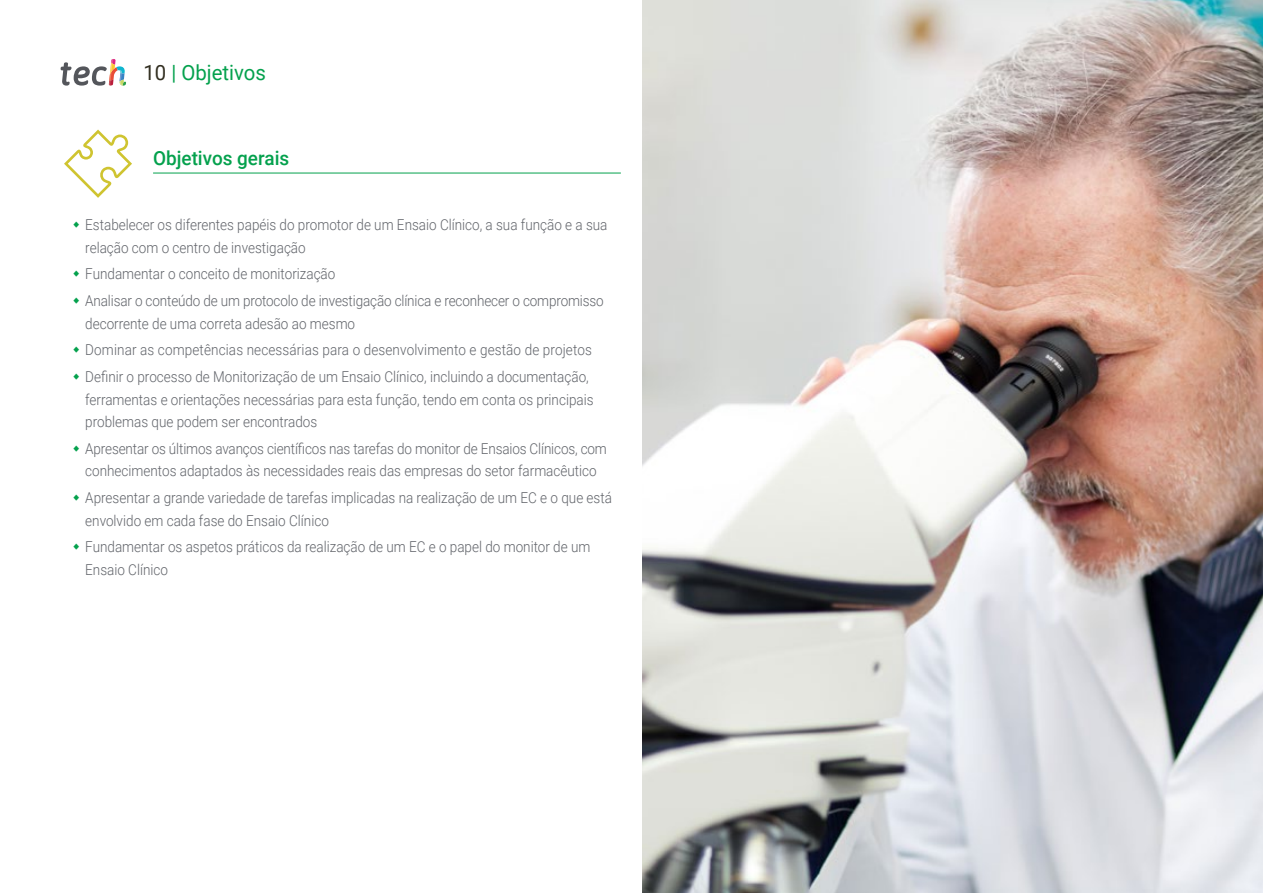
<style>
.page{position:relative;width:1263px;height:893px;background:#fff}
.page>*{position:absolute;margin:0;border:0;box-sizing:border-box;transform-origin:0 0}
.t1{font:21px "Roboto";color:#04a14d}
.t2{font:500 19.5px "Roboto";color:#04a14d}
.t3{font:300 15px/22.5px "Roboto";color:#61646a;scale:.9 1}
.s1{color:#312e20}
</style>
<div class="page">
<hr style="left:153px;top:173px;width:468px;height:1px;background:#04a14d">
<svg style="left:64px;top:130px;width:68px;height:68px"></svg>
<img style="left:642px;top:0;width:621px;height:893px">
<svg style="left:61px;top:59px;width:65px;height:27px"></svg>
<h1 class="t1" style="left:144px;top:57px;width:124px"><span class="s1">10</span> | Objetivos</h1>
<h2 class="t2" style="left:153px;top:144px;width:138px">Objetivos gerais</h2>
<p class="t3" style="left:85px;top:213px;width:582px">Estabelecer os diferentes papéis do promotor de um Ensaio Clínico, a sua função e a sua relação com o centro de investigação</p>
<p class="t3" style="left:85px;top:260px;width:578px;line-height:26.7px">Fundamentar o conceito de monitorização<br>Analisar o conteúdo de um protocolo de investigação clínica e reconhecer o compromisso</p>
<p class="t3" style="left:85px;top:309px;width:564px;line-height:26.7px">decorrente de uma correta adesão ao mesmo<br>Dominar as competências necessárias para o desenvolvimento e gestão de projetos<br>Definir o processo de Monitorização de um Ensaio Clínico, incluindo a documentação,</p>
<p class="t3" style="left:85px;top:387px;width:566px">ferramentas e orientações necessárias para esta função, tendo em conta os principais problemas que podem ser encontrados</p>
<p class="t3" style="left:85px;top:437px;width:581px">Apresentar os últimos avanços científicos nas tarefas do monitor de Ensaios Clínicos, com conhecimentos adaptados às necessidades reais das empresas do setor farmacêutico</p>
<p class="t3" style="left:85px;top:486px;width:587px">Apresentar a grande variedade de tarefas implicadas na realização de um EC e o que está envolvido em cada fase do Ensaio Clínico</p>
<p class="t3" style="left:85px;top:535px;width:563px">Fundamentar os aspetos práticos da realização de um EC e o papel do monitor de um<br>Ensaio Clínico</p>
</div>
